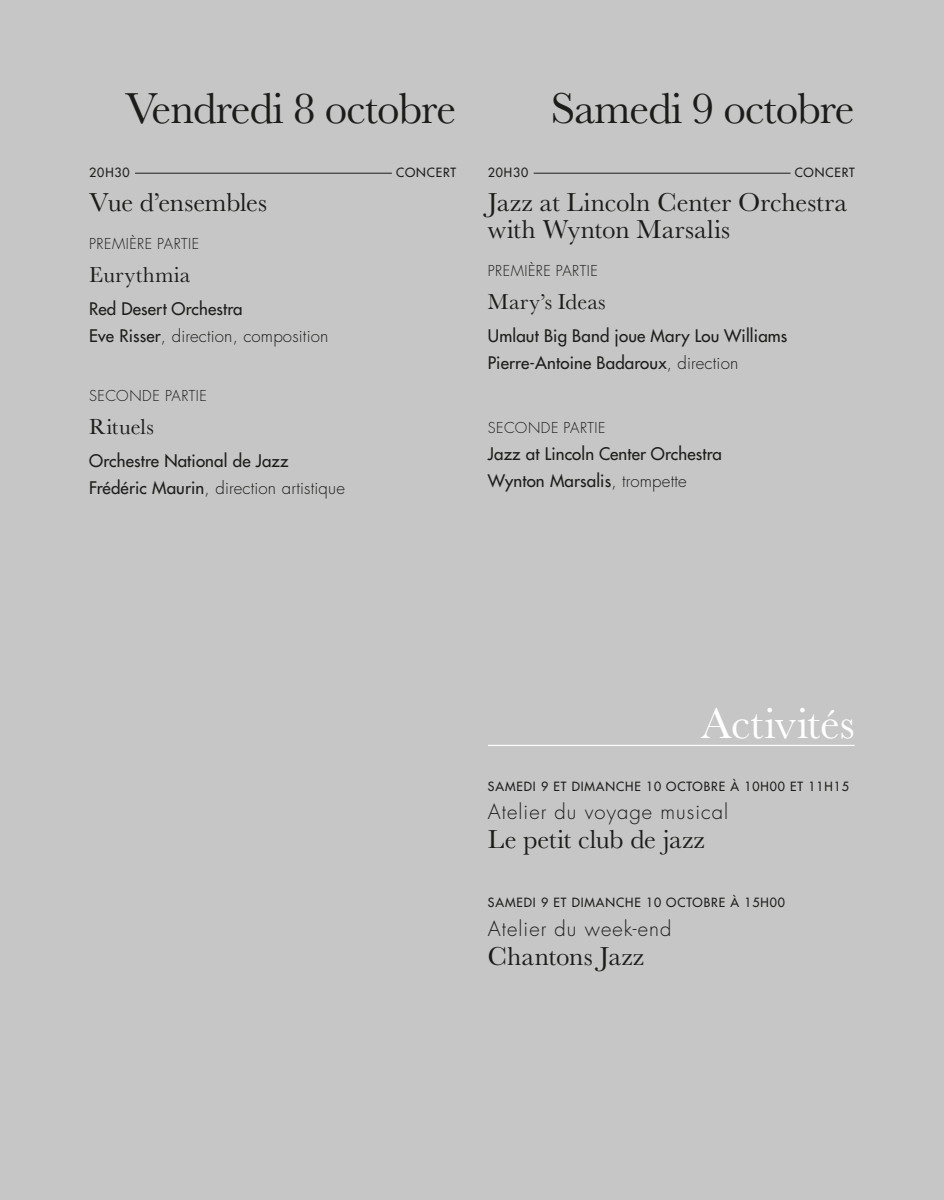
<style>
.page{position:relative;width:944px;height:1200px;background:#fff}
.page>*{position:absolute;margin:0;border:0;box-sizing:border-box;transform-origin:0 0}
.t1{font:45px "Baskerville MT Pro";letter-spacing:-.02em;color:#1c1c1b}
.t2{font:45px "Baskerville MT Pro";letter-spacing:-.005em;color:#fff}
.t3{font:27px/27px "Baskerville MT Pro";color:#1c1c1b}
.t4{font:22.5px "Baskerville MT Pro";letter-spacing:.02em;color:#1c1c1b}
.t5{font:300 20.25px "Futura LTW1 G";letter-spacing:.05em;color:#1c1c1b}
.t6{font:500 16.88px/26.6px "Futura LTW1 G";letter-spacing:.01em;color:#1c1c1b}
.t7{font:300 14.62px "Futura LTW1 G";letter-spacing:.035em;color:#1c1c1b}
.t8{font:500 12.38px "Futura LTW1 G";letter-spacing:.07em;color:#1c1c1b}
.s1{font-weight:300}
</style>
<div class="page">
<div style="left:0;top:0;width:944px;height:1199px;background:#c6c6c6"></div>
<hr style="left:135px;top:173px;width:257px;height:1px;background:#1c1c1b">
<hr style="left:534px;top:173px;width:256px;height:1px;background:#1c1c1b">
<hr style="left:488px;top:744px;width:367px;height:1px;background:#fff">
<h1 class="t1" style="left:125px;top:83px;width:333px">Vendredi 8 octobre</h1>
<p class="t8" style="left:89px;top:162px;width:42px">20H30</p>
<p class="t8" style="left:396px;top:162px;width:62px">CONCERT</p>
<h2 class="t3" style="left:89px;top:188px;width:179px">Vue d’ensembles</h2>
<p class="t7" style="left:89px;top:232px;width:111px">PREMIÈRE PARTIE</p>
<h3 class="t4" style="left:89px;top:262px;width:103px">Eurythmia</h3>
<p class="t6" style="left:89px;top:294px;width:241px">Red Desert Orchestra<br>Eve Risser<span class="s1">, direction, composition</span></p>
<p class="t7" style="left:89px;top:383px;width:119px">SECONDE PARTIE</p>
<h3 class="t4" style="left:89px;top:413px;width:66px">Rituels</h3>
<p class="t6" style="left:89px;top:446px;width:257px">Orchestre National de Jazz<br>Frédéric Maurin<span class="s1">, direction artistique</span></p>
<h1 class="t1" style="left:551px;top:83px;width:305px">Samedi 9 octobre</h1>
<p class="t8" style="left:488px;top:162px;width:42px">20H30</p>
<p class="t8" style="left:795px;top:162px;width:62px">CONCERT</p>
<h2 class="t3" style="left:488px;top:188px;width:361px">Jazz at Lincoln Center Orchestra with Wynton Marsalis</h2>
<p class="t7" style="left:488px;top:259px;width:111px">PREMIÈRE PARTIE</p>
<h3 class="t4" style="left:488px;top:289px;width:119px">Mary’s Ideas</h3>
<p class="t6" style="left:488px;top:321px;width:301px">Umlaut Big Band joue Mary Lou Williams<br>Pierre-Antoine Badaroux<span class="s1">, direction</span></p>
<p class="t7" style="left:488px;top:416px;width:119px">SECONDE PARTIE</p>
<p class="t6" style="left:488px;top:439px;width:236px">Jazz at Lincoln Center Orchestra<br>Wynton Marsalis<span class="s1">, trompette</span></p>
<h1 class="t2" style="left:701px;top:697px;width:155px">Activités</h1>
<p class="t8" style="left:488px;top:775px;width:362px">SAMEDI 9 ET DIMANCHE 10 OCTOBRE À 10H00 ET 11H15</p>
<p class="t5" style="left:488px;top:795px;width:242px">Atelier du voyage musical</p>
<h2 class="t3" style="left:488px;top:826px;width:219px">Le petit club de jazz</h2>
<p class="t8" style="left:488px;top:891px;width:298px">SAMEDI 9 ET DIMANCHE 10 OCTOBRE À 15H00</p>
<p class="t5" style="left:488px;top:911px;width:185px">Atelier du week-end</p>
<h2 class="t3" style="left:488px;top:942px;width:158px">Chantons Jazz</h2>
</div>
